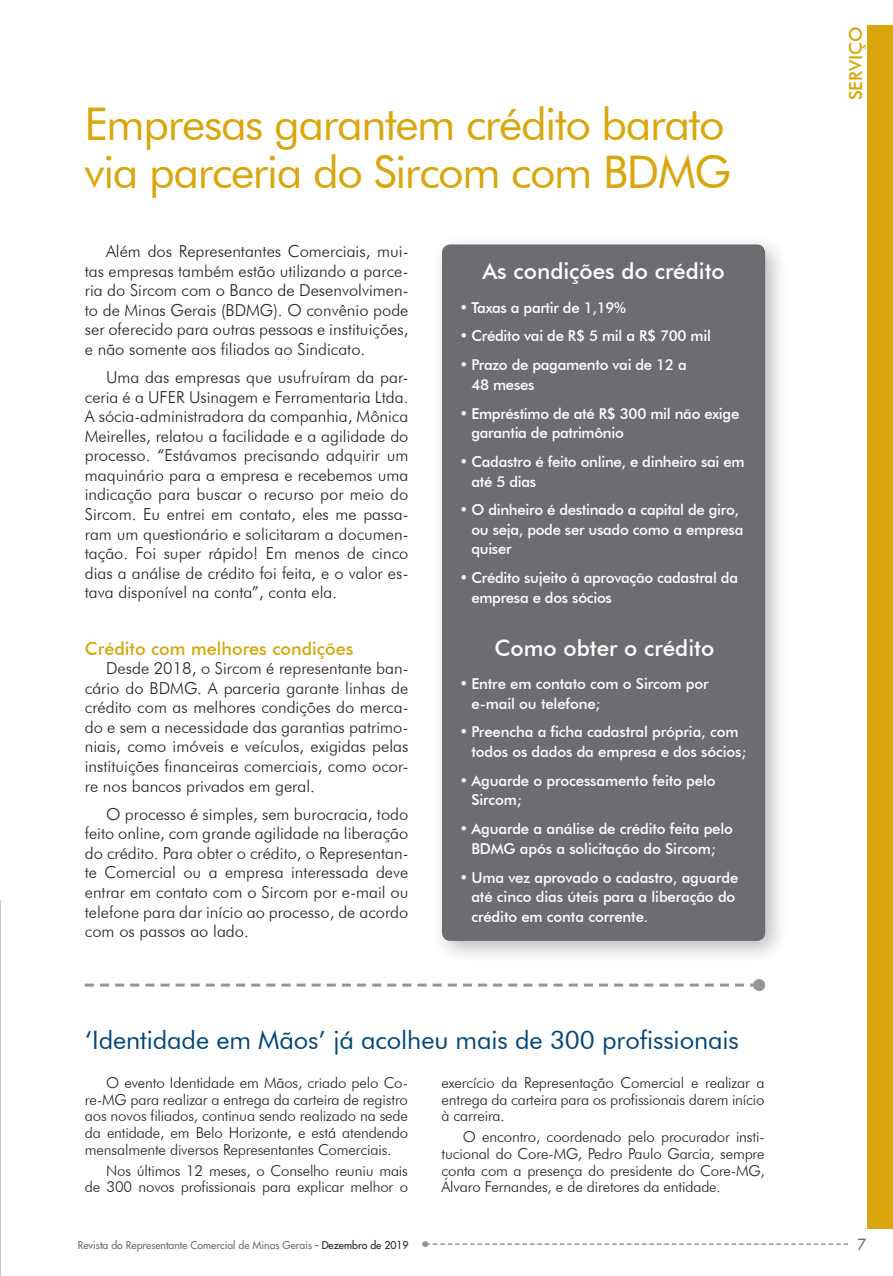
<style>
.page{position:relative;width:893px;height:1276px;background:#fff}
.page>*{position:absolute;margin:0;border:0;box-sizing:border-box;transform-origin:0 0}
.t1{font:45px/48px "Futura BT";letter-spacing:-.03em;color:#d9a60b}
.t2{font:25.5px "Futura BT";letter-spacing:-.005em;color:#00477b}
.t3{font:500 22.5px "Futura BT";color:#fff}
.t4{font:500 18px "Futura BT";color:#d9a60b}
.t5{font:300 16.5px/19.6px "Futura BT";color:#231f20;text-align:justify}
.t6{font:500 15px/19.5px "Futura BT";letter-spacing:-.01em;color:#fff}
.t7{font:300 15px/16.6px "Futura BT";letter-spacing:-.01em;color:#231f20;text-align:justify}
.t8{font:15px "Futura LT";color:#6c6d70}
.t9{font:10.5px "Futura LT";color:#6c6d70}
.s1{color:#231f20}
</style>
<div class="page">
<svg style="left:422px;top:1241px;width:426px;height:6px"></svg>
<div style="left:867px;top:26px;width:26px;height:1203px;background:#d9a60b"></div>
<div style="left:431px;top:233px;width:358px;height:731px;background:#231f20;opacity:.3"></div>
<div style="left:442px;top:244px;width:323px;height:697px;background:#6c6d70;border-radius:9px"></div>
<svg style="left:0;top:900px;width:1px;height:376px"></svg>
<svg style="left:85px;top:983px;width:668px;height:3px"></svg>
<div style="left:753px;top:979px;width:12px;height:12px;background:#939598;border-radius:50%"></div>
<h1 class="t1" style="left:85px;top:100px;width:648px">Empresas garantem crédito barato via parceria do Sircom com BDMG</h1>
<p class="t5" style="left:85px;top:241px;width:325px;text-indent:21px">Além dos Representantes Comerciais, mui&shy;tas empresas também estão utilizando a parce&shy;ria do Sircom com o Banco de Desenvolvimen&shy;to de Minas Gerais (BDMG). O convênio pode ser oferecido para outras pessoas e instituições, e não somente aos filiados ao Sindicato.</p>
<p class="t5" style="left:85px;top:367px;width:325px;text-indent:21px">Uma das empresas que usufruíram da par&shy;ceria é a UFER Usinagem e Ferramentaria Ltda.<br>A sócia-administradora da companhia, Mônica Meirelles, relatou a facilidade e a agilidade do processo. “Estávamos precisando adquirir um maquinário para a empresa e recebemos uma indicação para buscar o recurso por meio do Sircom. Eu entrei em contato, eles me passa&shy;ram um questionário e solicitaram a documen&shy;tação. Foi super rápido! Em menos de cinco dias a análise de crédito foi feita, e o valor es&shy;tava disponível na conta”, conta ela.</p>
<p class="t4" style="left:85px;top:637px;width:270px">Crédito com melhores condições</p>
<p class="t5" style="left:85px;top:658px;width:325px;text-indent:21px">Desde 2018, o Sircom é representante ban&shy;cário do BDMG. A parceria garante linhas de crédito com as melhores condições do merca&shy;do e sem a necessidade das garantias patrimo&shy;niais, como imóveis e veículos, exigidas pelas instituições financeiras comerciais, como ocor&shy;re nos bancos privados em geral.</p>
<p class="t5" style="left:85px;top:804px;width:325px;text-indent:21px">O processo é simples, sem burocracia, todo feito online, com grande agilidade na liberação do crédito. Para obter o crédito, o Representan&shy;te Comercial ou a empresa interessada deve entrar em contato com o Sircom por e-mail ou telefone para dar início ao processo, de acordo com os passos ao lado.</p>
<h3 class="t3" style="left:482px;top:257px;width:244px">As condições do crédito</h3>
<p class="t6" style="left:459px;top:297px;width:168px">• Taxas a partir de 1,19%</p>
<p class="t6" style="left:459px;top:326px;width:253px">• Crédito vai de R$ 5 mil a R$ 700 mil</p>
<p class="t6" style="left:471px;top:355px;width:217px;text-indent:-12px">• Prazo de pagamento vai de 12 a<br>48 meses</p>
<p class="t6" style="left:471px;top:403px;width:269px;text-indent:-12px">• Empréstimo de até R$ 300 mil não exige garantia de patrimônio</p>
<p class="t6" style="left:471px;top:452px;width:275px;text-indent:-12px">• Cadastro é feito online, e dinheiro sai em até 5 dias</p>
<p class="t6" style="left:471px;top:500px;width:274px;text-indent:-12px">• O dinheiro é destinado a capital de giro, ou seja, pode ser usado como a empresa quiser</p>
<p class="t6" style="left:471px;top:568px;width:268px;text-indent:-12px">• Crédito sujeito à aprovação cadastral da empresa e dos sócios</p>
<h3 class="t3" style="left:494px;top:634px;width:221px">Como obter o crédito</h3>
<p class="t6" style="left:471px;top:674px;width:239px;text-indent:-12px">• Entre em contato com o Sircom por e-mail ou telefone;</p>
<p class="t6" style="left:471px;top:722px;width:276px;text-indent:-12px">• Preencha a ficha cadastral própria, com todos os dados da empresa e dos sócios;</p>
<p class="t6" style="left:471px;top:770px;width:246px;text-indent:-12px">• Aguarde o processamento feito pelo<br>Sircom;</p>
<p class="t6" style="left:459px;top:819px;width:275px;text-align:center">• Aguarde a análise de crédito feita pelo<br>BDMG após a solicitação do Sircom;</p>
<p class="t6" style="left:471px;top:867px;width:268px;text-indent:-12px">• Uma vez aprovado o cadastro, aguarde até cinco dias úteis para a liberação do crédito em conta corrente.</p>
<h2 class="t2" style="left:85px;top:1024px;width:656px">‘Identidade em Mãos’ já acolheu mais de 300 profissionais</h2>
<p class="t7" style="left:85px;top:1074px;width:325px;text-indent:21px">O evento Identidade em Mãos, criado pelo Co&shy;re-MG para realizar a entrega da carteira de registro aos novos filiados, continua sendo realizado na sede da entidade, em Belo Horizonte, e está atendendo mensalmente diversos Representantes Comerciais.</p>
<p class="t7" style="left:85px;top:1162px;width:325px;text-align:right">Nos últimos 12 meses, o Conselho reuniu mais<br>de 300 novos profissionais para explicar melhor o</p>
<p class="t7" style="left:441px;top:1074px;width:325px">exercício da Representação Comercial e realizar a entrega da carteira para os profissionais darem início à carreira.</p>
<p class="t7" style="left:441px;top:1128px;width:325px;text-indent:21px">O encontro, coordenado pelo procurador insti&shy;tucional do Core-MG, Pedro Paulo Garcia, sempre conta com a presença do presidente do Core-MG, Álvaro Fernandes, e de diretores da entidade.</p>
<p class="t4" style="left:845px;top:100px;width:76px;rotate:-90deg">SERVIÇO</p>
<p class="t9" style="left:78px;top:1238px;width:332px">Revista do Representante Comercial de Minas Gerais <span class="s1">- Dezembro de 2019</span></p>
<p class="t8" style="left:858px;top:1235px;width:10px">7</p>
</div>
